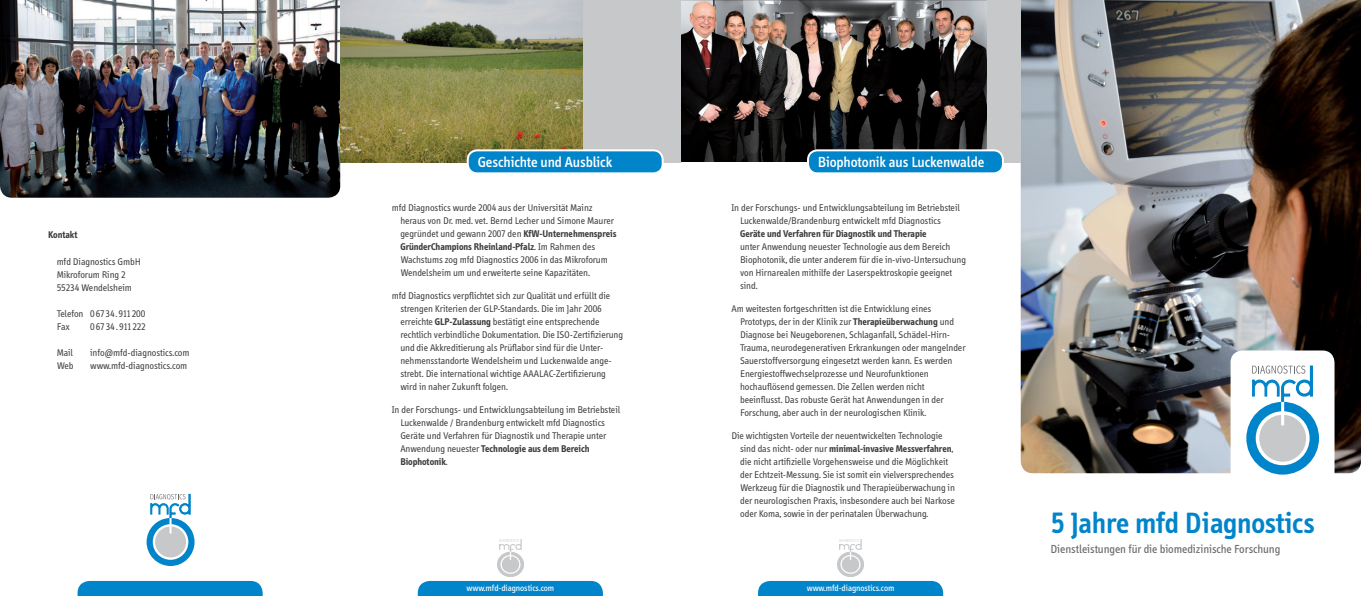
<style>
.page{position:relative;width:1361px;height:596px;background:#fff}
.page>*{position:absolute;margin:0;border:0;box-sizing:border-box;transform-origin:0 0}
.t1{font:600 30px "Info";color:#0084ca}
.t2{font:500 15px "Info";color:#fff}
.t3{font:12px "Info";color:#6c6d70}
.t4{font:10px/13px "Info";color:#3e3e3f}
.t5{font:700 10px "Info";color:#3e3e3f}
.t6{font:9px "Info";color:#fff}
.s1{font-weight:700}
</style>
<div class="page">
<img style="left:1020px;top:0;width:341px;height:473px">
<img style="left:0;top:0;width:340px;height:197px">
<div style="left:922px;top:0;width:98px;height:162px;background:#c7c8ca"></div>
<img style="left:680px;top:0;width:306px;height:162px">
<div style="left:808px;top:150px;width:195px;height:23px;background:#0084ca;border-radius:10px"></div>
<div style="left:807px;top:149px;width:197px;height:25px;border:2px solid #fff;border-radius:10px"></div>
<div style="left:582px;top:0;width:98px;height:162px;background:#c7c8ca"></div>
<div style="left:1230px;top:350px;width:104px;height:143px;background:#fff;border-radius:12px"></div>
<div style="left:1246px;top:401px;width:73px;height:73px;background:#0084ca;border-radius:50%"></div>
<svg style="left:1255px;top:411px;width:54px;height:54px"></svg>
<div style="left:1259px;top:414px;width:47px;height:47px;background:#c7c8ca;border-radius:50%"></div>
<svg style="left:1251px;top:365px;width:62px;height:60px"></svg>
<svg style="left:418px;top:580px;width:185px;height:15px;background:#158ece"></svg>
<svg style="left:758px;top:580px;width:185px;height:15px;background:#158ece"></svg>
<svg style="left:78px;top:580px;width:185px;height:15px;background:#158ece"></svg>
<svg style="left:147px;top:517px;width:48px;height:48px"></svg>
<svg style="left:153px;top:524px;width:35px;height:35px"></svg>
<div style="left:155px;top:526px;width:31px;height:31px;background:#c7c8ca;border-radius:50%"></div>
<svg style="left:150px;top:493px;width:41px;height:40px"></svg>
<img style="left:498px;top:539px;width:25px;height:36px">
<img style="left:838px;top:539px;width:25px;height:36px">
<img style="left:340px;top:0;width:242px;height:163px">
<div style="left:468px;top:150px;width:195px;height:23px;background:#0084ca;border-radius:10px"></div>
<div style="left:467px;top:149px;width:197px;height:25px;border:2px solid #fff;border-radius:10px"></div>
<p class="t5" style="left:48px;top:229px;width:31px">Kontakt</p>
<p class="t4" style="left:57px;top:255px;width:86px">mfd Diagnostics GmbH<br>Mikroforum Ring 2<br>55234 Wendelsheim</p>
<p class="t4" style="left:57px;top:307px;width:90px">Telefon 06734. 911200<br>Fax</p>
<p class="t4" style="left:90px;top:320px;width:57px">0 6734 . 911222</p>
<p class="t4" style="left:57px;top:346px;width:18px">Mail</p>
<p class="t4" style="left:90px;top:346px;width:101px">info@mfd-diagnostics.com</p>
<p class="t4" style="left:57px;top:359px;width:18px">Web</p>
<p class="t4" style="left:90px;top:359px;width:99px">www.mfd-diagnostics.com</p>
<h2 class="t2" style="left:478px;top:153px;width:136px">Geschichte und Ausblick</h2>
<p class="t4" style="left:400px;top:201px;width:218px;text-indent:-8px">mfd Diagnostics wurde 2004 aus der Universität Mainz heraus von Dr. med. vet. Bernd Lecher und Simone Maurer gegründet und gewann 2007 den <span class="s1">KfW-Unternehmenspreis GründerChampions Rheinland-Pfalz</span>. Im Rahmen des Wachstums zog mfd Diagnostics 2006 in das Mikroforum Wendelsheim um und erweiterte seine Kapazitäten.</p>
<p class="t4" style="left:400px;top:289px;width:224px;text-indent:-8px">mfd Diagnostics verpflichtet sich zur Qualität und erfüllt die strengen Kriterien der GLP-Standards. Die im Jahr 2006 erreichte <span class="s1">GLP-Zulassung</span> bestätigt eine entsprechende rechtlich verbindliche Dokumentation. Die ISO-Zertifizierung und die Akkreditierung als Prüflabor sind für die Unter&shy;nehmensstandorte Wendelsheim und Luckenwalde ange&shy;strebt. Die international wichtige AAALAC-Zertifizierung wird in naher Zukunft folgen.</p>
<p class="t4" style="left:400px;top:403px;width:221px;text-indent:-8px">In der Forschungs- und Entwicklungsabteilung im Betriebsteil Luckenwalde / Brandenburg entwickelt mfd Diagnostics Geräte und Verfahren für Diagnostik und Therapie unter Anwendung neuester <span class="s1">Technologie aus dem Bereich Biophotonik</span>.</p>
<h2 class="t2" style="left:818px;top:153px;width:168px">Biophotonik aus Luckenwalde</h2>
<p class="t4" style="left:740px;top:201px;width:221px;text-indent:-8px">In der Forschungs- und Entwicklungsabteilung im Betriebsteil<br>Luckenwalde/Brandenburg entwickelt mfd Diagnostics</p>
<p class="t5" style="left:740px;top:228px;width:188px">Geräte und Verfahren für Diagnostik und Therapie</p>
<p class="t4" style="left:740px;top:240px;width:227px">unter Anwendung neuester Technologie aus dem Bereich Biophotonik, die unter anderem für die in-vivo-Untersuchung von Hirnarealen mithilfe der Laserspektroskopie geeignet sind.</p>
<p class="t4" style="left:740px;top:302px;width:227px;text-indent:-8px">Am weitesten fortgeschritten ist die Entwicklung eines Prototyps, der in der Klinik zur <span class="s1">Therapieüberwachung</span> und Diagnose bei Neugeborenen, Schlaganfall, Schädel-Hirn-Trauma, neurodegenerativen Erkrankungen oder mangelnder Sauerstoffversorgung eingesetzt werden kann. Es werden Energiestoffwechselprozesse und Neurofunktionen hochauflösend gemessen. Die Zellen werden nicht beeinflusst. Das robuste Gerät hat Anwendungen in der Forschung, aber auch in der neurologischen Klinik.</p>
<p class="t4" style="left:740px;top:429px;width:216px;text-indent:-8px">Die wichtigsten Vorteile der neuentwickelten Technologie sind das nicht- oder nur <span class="s1">minimal-invasive Messverfahren</span>, die nicht artifizielle Vorgehensweise und die Möglichkeit der Echtzeit-Messung. Sie ist somit ein vielversprechendes Werkzeug für die Diagnostik und Therapieüberwachung in der neurologischen Praxis, insbesondere auch bei Narkose oder Koma, sowie in der perinatalen Überwachung.</p>
<p class="t6" style="left:466px;top:583px;width:89px">www.mfd-diagnostics.com</p>
<p class="t6" style="left:807px;top:583px;width:89px">www.mfd-diagnostics.com</p>
<h1 class="t1" style="left:1050px;top:506px;width:266px">5 Jahre mfd Diagnostics</h1>
<p class="t3" style="left:1050px;top:542px;width:231px">Dienstleistungen für die biomedizinische Forschung</p>
</div>
